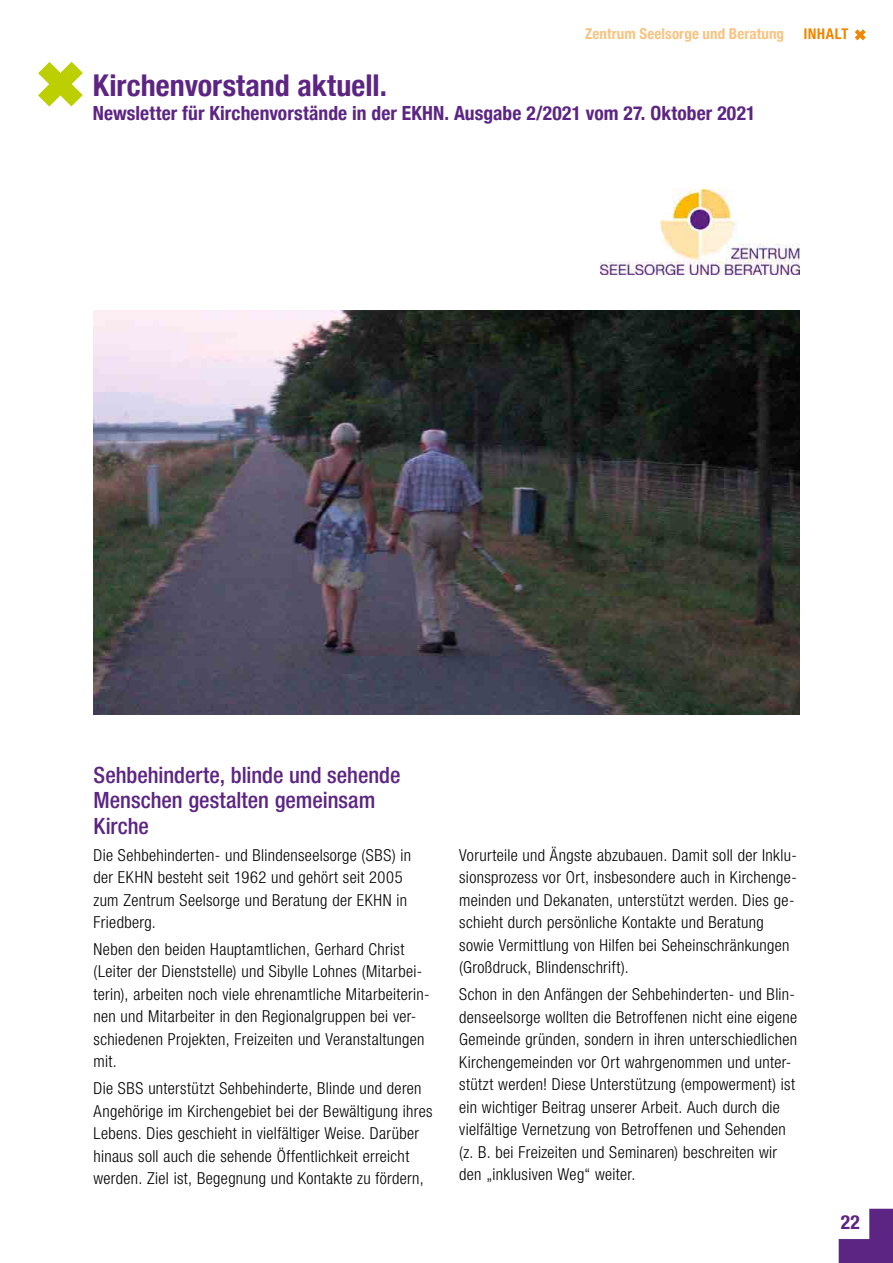
<style>
.page{position:relative;width:893px;height:1263px;background:#fff}
.page>*{position:absolute;margin:0;border:0;box-sizing:border-box;transform-origin:0 0}
.t1{font:700 condensed 30px "Helvetica Neue";letter-spacing:.005em;color:#5c2483}
.Flattersatz_Copy{font:500 condensed 22.5px/25.5px "Helvetica Neue LT Std";color:#5c2483}
.t2{font:700 condensed 19.5px "Helvetica Neue";letter-spacing:.005em;color:#5c2483}
.Flattersatz_Copy-2{font:300 condensed 16.5px/22.5px "Helvetica Neue LT Std";letter-spacing:.02em;color:#000}
.t3{font:700 condensed 15px "Helvetica Neue";letter-spacing:.01em;color:#f18700}
</style>
<div class="page">
<svg style="left:804px;top:28px;width:44px;height:11px"></svg>
<svg style="left:855px;top:29px;width:11px;height:11px"></svg>
<svg style="left:38px;top:62px;width:45px;height:44px"></svg>
<img style="left:601px;top:189px;width:198px;height:85px">
<img style="left:94px;top:310px;width:705px;height:404px">
<svg style="left:839px;top:1209px;width:54px;height:54px"></svg>
<p class="t3" style="left:585px;top:21px;width:201px">Zentrum Seelsorge und Beratung</p>
<h1 class="t1" style="left:93px;top:61px;width:296px">Kirchenvorstand aktuell.</h1>
<p class="t2" style="left:93px;top:97px;width:664px">Newsletter für Kirchenvorstände in der EKHN. Ausgabe 2/2021 vom 27. Oktober 2021</p>
<p class="Flattersatz_Copy" style="left:94px;top:762px;width:308px">Sehbehinderte, blinde und sehende<br>Menschen gestalten gemeinsam<br>Kirche</p>
<p class="Flattersatz_Copy-2" style="left:94px;top:843px;width:319px">Die Sehbehinderten- und Blindenseelsorge (SBS) in der EKHN besteht seit 1962 und gehört seit 2005 zum Zentrum Seelsorge und Beratung der EKHN in Friedberg.</p>
<p class="Flattersatz_Copy-2" style="left:94px;top:937px;width:338px">Neben den beiden Hauptamtlichen, Gerhard Christ (Leiter der Dienststelle) und Sibylle Lohnes (Mitarbei&shy;terin), arbeiten noch viele ehrenamtliche Mitarbeiterin&shy;nen und Mitarbeiter in den Regionalgruppen bei ver&shy;schiedenen Projekten, Freizeiten und Veranstaltungen mit.</p>
<p class="Flattersatz_Copy-2" style="left:94px;top:1077px;width:340px">Die SBS unterstützt Sehbehinderte, Blinde und deren Angehörige im Kirchengebiet bei der Bewältigung ihres Lebens. Dies geschieht in vielfältiger Weise. Darüber hinaus soll auch die sehende Öffentlichkeit erreicht werden. Ziel ist, Begegnung und Kontakte zu fördern,</p>
<p class="Flattersatz_Copy-2" style="left:459px;top:844px;width:339px">Vorurteile und Ängste abzubauen. Damit soll der Inklu&shy;sionsprozess vor Ort, insbesondere auch in Kirchenge&shy;meinden und Dekanaten, unterstützt werden. Dies ge&shy;schieht durch persönliche Kontakte und Beratung sowie Vermittlung von Hilfen bei Seheinschränkungen (Großdruck, Blindenschrift).</p>
<p class="Flattersatz_Copy-2" style="left:459px;top:983px;width:339px">Schon in den Anfängen der Sehbehinderten- und Blin&shy;denseelsorge wollten die Betroffenen nicht eine eigene Gemeinde gründen, sondern in ihren unterschiedlichen Kirchengemeinden vor Ort wahrgenommen und unter&shy;stützt werden! Diese Unterstützung (empowerment) ist ein wichtiger Beitrag unserer Arbeit. Auch durch die vielfältige Vernetzung von Betroffenen und Sehenden (z. B. bei Freizeiten und Seminaren) beschreiten wir den „inklusiven Weg“ weiter.</p>
<p class="t2" style="left:841px;top:1206px;width:20px">22</p>
</div>
